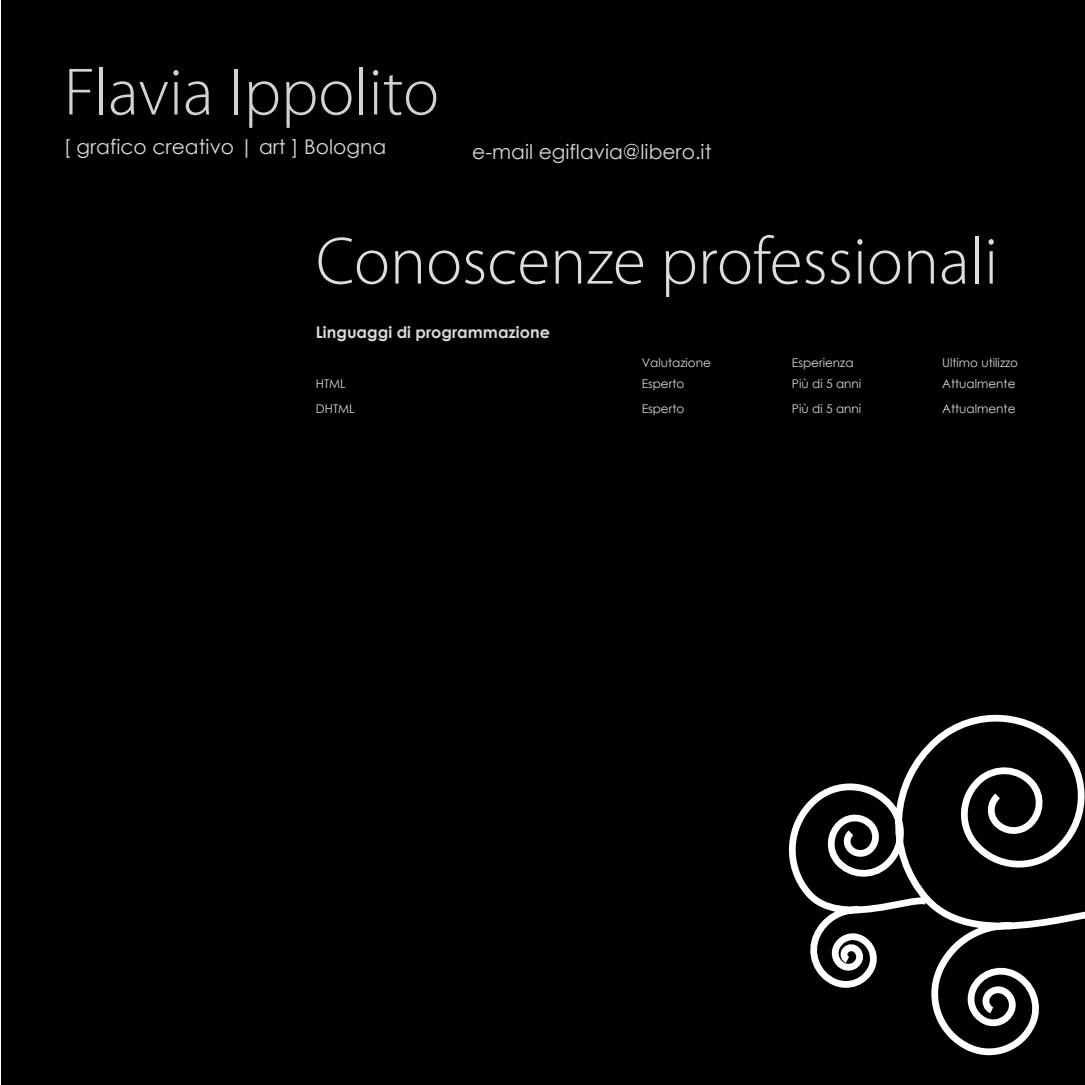
<style>
.page{position:relative;width:1085px;height:1085px;background:#fff}
.page>*{position:absolute;margin:0;border:0;box-sizing:border-box;transform-origin:0 0}
.t1{font:300 67.5px "Myriad Pro";color:#dcdddf}
.t2{font:300 67.5px "Myriad Pro";color:#d1d2d4}
.t3{font:20.25px "Century Gothic";color:#d8d9db}
.t4{font:700 15.97px "Century Gothic";color:#d8d9db}
.t5{font:11.92px "Century Gothic";color:#d8d9db}
</style>
<div class="page">
<div style="left:1px;top:0;width:1083px;height:1084px;background:#000"></div>
<svg style="left:788px;top:714px;width:296px;height:342px"></svg>
<h1 class="t2" style="left:64px;top:51px;width:377px">Flavia Ippolito</h1>
<h2 class="t3" style="left:64px;top:133px;width:324px">[ grafico creativo | art ] Bologna</h2>
<h2 class="t3" style="left:472px;top:138px;width:241px">e-mail egiflavia@libero.it</h2>
<h1 class="t1" style="left:316px;top:220px;width:683px">Conoscenze professionali</h1>
<h3 class="t4" style="left:316px;top:319px;width:235px">Linguaggi di programmazione</h3>
<p class="t5" style="left:641px;top:354px;width:71px">Valutazione</p>
<p class="t5" style="left:791px;top:354px;width:63px">Esperienza</p>
<p class="t5" style="left:942px;top:354px;width:77px">Ultimo utilizzo</p>
<p class="t5" style="left:316px;top:375px;width:31px">HTML</p>
<p class="t5" style="left:641px;top:375px;width:44px">Esperto</p>
<p class="t5" style="left:791px;top:375px;width:71px">Più di 5 anni</p>
<p class="t5" style="left:942px;top:375px;width:75px">Attualmente</p>
<p class="t5" style="left:316px;top:400px;width:40px">DHTML</p>
<p class="t5" style="left:641px;top:400px;width:44px">Esperto</p>
<p class="t5" style="left:791px;top:400px;width:71px">Più di 5 anni</p>
<p class="t5" style="left:942px;top:400px;width:75px">Attualmente</p>
</div>
